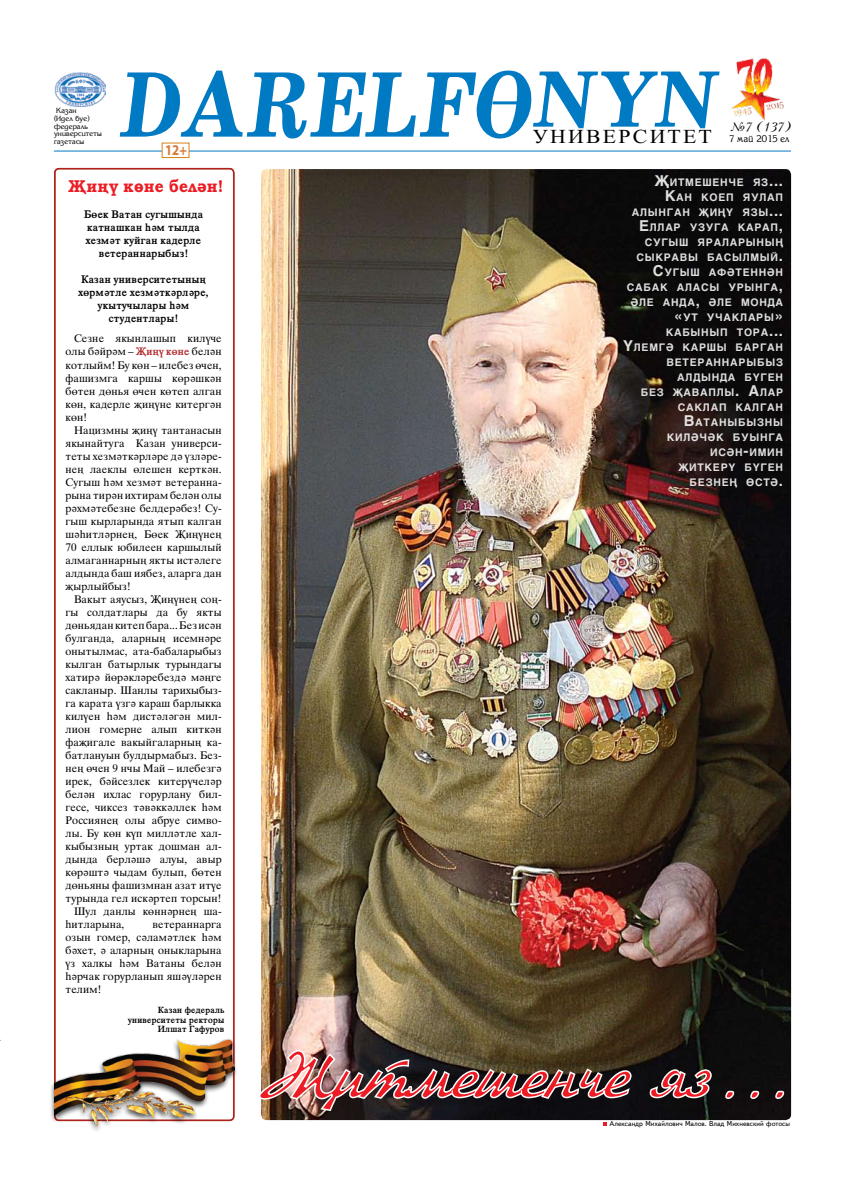
<style>
.page{position:relative;width:842px;height:1191px;background:#fff}
.page>*{position:absolute;margin:0;border:0;box-sizing:border-box;transform-origin:0 0}
.t1{font:700 94.3px "TT School Book M";color:#007ac2;scale:.85 1}
.t2{font:70px "TT Kursiv";color:#ed1c24}
.t3{font:19.8px "TT Times New Roman";letter-spacing:.1em;color:#000;scale:1.1 1}
.t4{font:700 17.3px "TT Bookman";letter-spacing:.01em;color:#ed1c24;scale:.9 1}
.t5{font:700 15px "TT Myriad Pro";color:#d87a3a;scale:.85 1}
.t6{font:italic 11.5px "TT Kudrashov";color:#000;scale:1.08 1}
.t7{font:11px/13px "TT Dutch";letter-spacing:.01em;color:#000;text-align:justify}
.t8{font:700 11px/13px "TT Dutch";letter-spacing:.01em;color:#000;text-align:center}
.t9{font:700 10.5px/15px "TT Helvetica";letter-spacing:.07em;color:#fff;text-align:right}
.t10{font:10px "TT Karelia";letter-spacing:.02em;color:#000;scale:.94 1}
.t11{font:700 9px/9.5px "TT Dutch";letter-spacing:.01em;color:#000;text-align:right}
.t12{font:7.6px/7.7px "TT Karelia";color:#000}
.t13{font:500 7px "TT Text Rus";color:#000}
.s1{font-size:81px}
.s2{font-weight:700;color:#b12a30}
.s3{font-size:15px}
</style>
<div class="page">
<svg style="left:55px;top:168px;width:180px;height:868px"></svg>
<hr style="left:54px;top:151px;width:737px;height:1px;background:#007ac2">
<img style="left:54px;top:72px;width:52px;height:34px">
<hr style="left:492px;top:101px;width:26px;height:3px;background:#007ac2">
<div style="left:162px;top:143px;width:27px;height:14px;background:#fff"></div>
<div style="left:162px;top:143px;width:27px;height:15px;border:1px solid #d88119"></div>
<img style="left:261px;top:169px;width:530px;height:951px">
<img style="left:261px;top:1048px;width:373px;height:64px">
<svg style="left:648px;top:1067px;width:66px;height:33px"></svg>
<svg style="left:724px;top:1089px;width:12px;height:11px"></svg>
<svg style="left:749px;top:1089px;width:12px;height:11px"></svg>
<svg style="left:774px;top:1089px;width:12px;height:11px"></svg>
<img style="left:731px;top:58px;width:53px;height:63px">
<img style="left:55px;top:1029px;width:179px;height:97px">
<p class="t12" style="left:54px;top:107px;width:50px">Казан<br>(Идел буе) федераль университеты газетасы</p>
<h1 class="t1" style="left:117px;top:49px;width:720px">DARELFO<span class="s1">NYN</span></h1>
<h3 class="t3" style="left:533px;top:123px;width:164px">УниверсиTеT</h3>
<h3 class="t5" style="left:165px;top:142px;width:27px">12+</h3>
<p class="t6" style="left:730px;top:120px;width:58px">№7 (137)</p>
<p class="t10" style="left:729px;top:134px;width:66px">7 май 2015 ел</p>
<h3 class="t4" style="left:68px;top:175px;width:173px">Җиңү көне белән!</h3>
<p class="t8" style="left:84px;top:208px;width:121px">Бөек Ватан сугышында катнашкан һәм тылда хезмәт куйган кадерле ветераннарыбыз!</p>
<p class="t8" style="left:79px;top:273px;width:132px">Казан университетының хөрмәтле хезмәткәрләре, укытучылары һәм студентлары!</p>
<p class="t7" style="left:66px;top:332px;width:158px;text-indent:9px">Сезне якынлашып килүче олы бәйрәм – <span class="s2">Җиңү көне</span> белән котлыйм! Бу көн – илебез өчен, фашизмга каршы көрәшкән бөтен дөнья өчен көтеп алган көн, кадерле җиңүне китергән көн!</p>
<p class="t7" style="left:66px;top:423px;width:158px;text-indent:9px">Нацизмны җиңү тантанасын якынайтуга Казан универси&shy;теты хезмәткәрләре дә үзләре&shy;нең лаеклы өлешен керткән.<br>Сугыш һәм хезмәт ветеранна&shy;рына тирән ихтирам белән олы рәхмәтебезне белдерәбез! Cу&shy;гыш кырларында ятып калган шәһитләрнең, Бөек Җиңүнең 70 еллык юбилеен каршылый алмаганнарның якты истәлеге алдында баш иябез, аларга дан җырлыйбыз!</p>
<p class="t7" style="left:74px;top:592px;width:149px">Вакыт аяусыз, Җиңүнең соң-</p>
<p class="t7" style="left:66px;top:605px;width:158px">гы солдатлары да бу якты</p>
<p class="t7" style="left:66px;top:618px;width:158px">дөньядан китеп бара... Без исән</p>
<p class="t7" style="left:66px;top:631px;width:158px">булганда, аларның исемнәре</p>
<p class="t7" style="left:66px;top:644px;width:158px">онытылмас, ата-бабаларыбыз</p>
<p class="t7" style="left:66px;top:657px;width:158px">кылган батырлык турындагы</p>
<p class="t7" style="left:66px;top:670px;width:158px">хатирә йөрәкләребездә мәңге</p>
<p class="t7" style="left:66px;top:683px;width:158px">сакланыр. Шанлы тарихыбыз-</p>
<p class="t7" style="left:66px;top:696px;width:158px">га карата үзгә караш барлыкка</p>
<p class="t7" style="left:66px;top:709px;width:158px">килүен һәм дистәләгән мил-</p>
<p class="t7" style="left:66px;top:722px;width:158px">лион гомерне алып киткән</p>
<p class="t7" style="left:66px;top:735px;width:156px">фаҗигале вакыйгаларның ка--</p>
<p class="t7" style="left:66px;top:748px;width:158px">батлануын булдырмабыз. Без-</p>
<p class="t7" style="left:66px;top:761px;width:158px">нең өчен 9 нчы Май – илебезгә</p>
<p class="t7" style="left:66px;top:774px;width:158px">ирек, бәйсезлек китерүчеләр</p>
<p class="t7" style="left:66px;top:787px;width:158px">белән ихлас горурлану бил-</p>
<p class="t7" style="left:66px;top:800px;width:158px">гесе, чиксез тәвәккәллек һәм</p>
<p class="t7" style="left:66px;top:813px;width:158px">Россиянең олы абруе симво-</p>
<p class="t7" style="left:66px;top:826px;width:158px">лы. Бу көн күп милләтле хал-</p>
<p class="t7" style="left:66px;top:839px;width:158px">кыбызның уртак дошман ал-</p>
<p class="t7" style="left:66px;top:852px;width:158px">дында берләшә алуы, авыр</p>
<p class="t7" style="left:66px;top:865px;width:158px">көрәштә чыдам булып, бөтен</p>
<p class="t7" style="left:66px;top:878px;width:158px">дөньяны фашизмнан азат итүе</p>
<p class="t7" style="left:66px;top:891px;width:157px">турында гел искәртеп торсын!</p>
<p class="t7" style="left:74px;top:904px;width:149px">Шул данлы көннәрнең ша-</p>
<p class="t7" style="left:66px;top:917px;width:60px">һитларына,</p>
<p class="t7" style="left:66px;top:917px;width:158px;text-indent:87px">ветераннарга озын гомер, сәламәтлек һәм бәхет, ә аларның оныкларына үз халкы һәм Ватаны белән һәрчак горурланып яшәүләрен телим!</p>
<p class="t11" style="left:128px;top:1005px;width:98px">Казан федераль университеты ректоры<br>Илшат Гафуров</p>
<p class="t9" style="left:623px;top:174px;width:162px"><span class="s3">Җ</span>итмешенче яз<span class="s3">...<br>К</span>ан коеп яулап алынган җиңү язы<span class="s3">...<br>Е</span>ллар узуга карап<span class="s3">, </span>сугыш яраларының сыкравы басылмый<span class="s3">.<br>С</span>угыш афәтеннән сабак аласы урынга<span class="s3">, </span>әле анда<span class="s3">,</span> әле монда <span class="s3">«</span>ут учаклары<span class="s3">» </span>кабынып тора<span class="s3">...<br>Ү</span>лемгә каршы барган ветераннарыбыз алдында бүген<br>без җаваплы<span class="s3">. А</span>лар саклап калган<br><span class="s3">В</span>атаныбызны<br>киләчәк буынга исән<span class="s3">-</span>имин<br>җиткерү бүген<br>безнең өстә<span class="s3">.</span></p>
<h2 class="t2" style="left:266px;top:1034px;width:520px">Җитмешенче яз...</h2>
<p class="t13" style="left:609px;top:1120px;width:182px">Александр Михайлович Малов. Влад Михневский фотосы</p>
</div>
